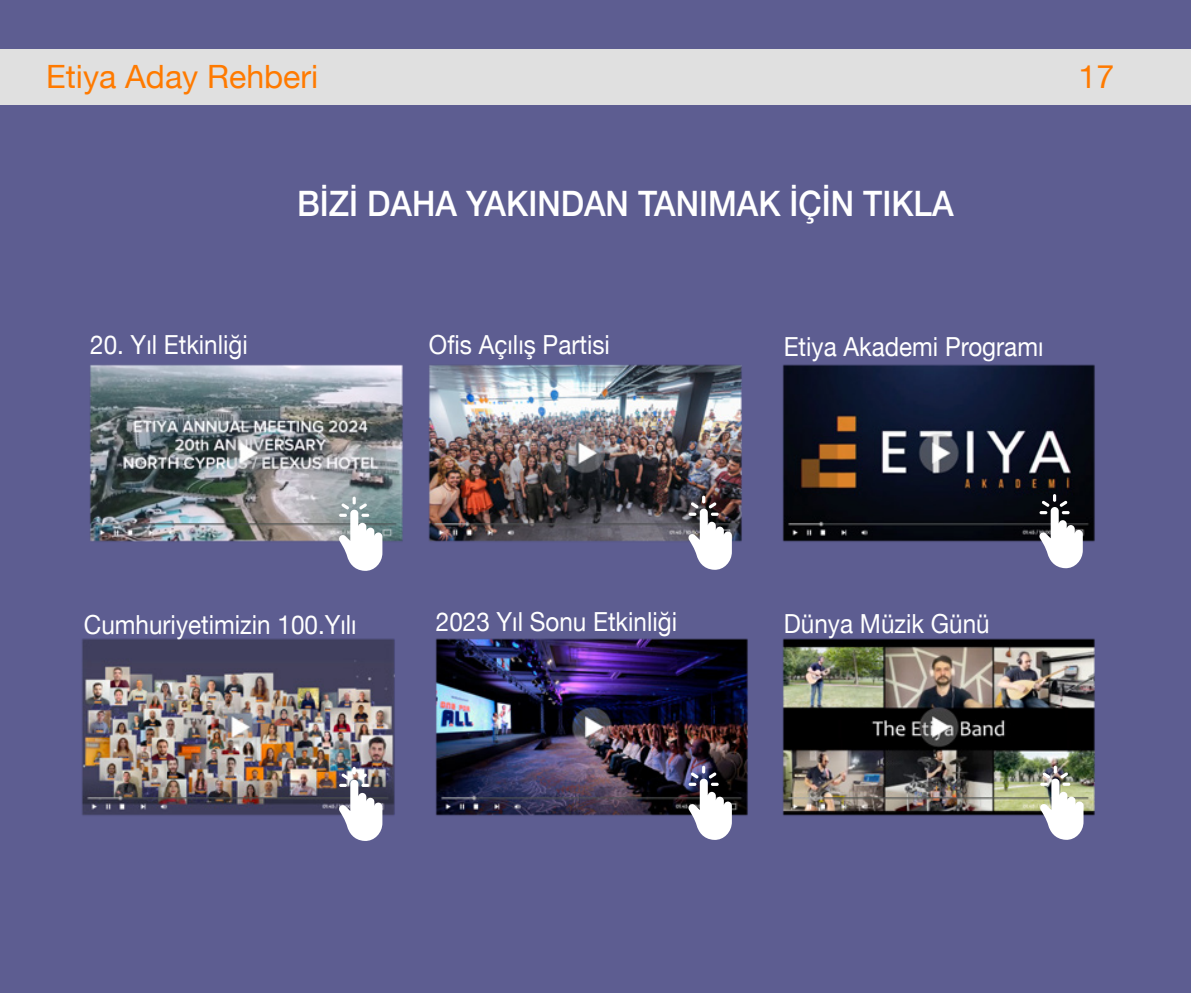
<style>
.page{position:relative;width:1191px;height:993px;background:#fff}
.page>*{position:absolute;margin:0;border:0;box-sizing:border-box;transform-origin:0 0}
.t1{font:500 35px "Helvetica Neue";color:#fff;scale:.92 1}
.t2{font:32.02px "Helvetica Neue";color:#ff7a00}
.t3{font:26.25px "Helvetica Neue";color:#fff;scale:.92 1}
</style>
<div class="page">
<div style="left:0;top:0;width:1191px;height:992px;background:#5d5d91"></div>
<img style="left:89px;top:364px;width:314px;height:192px">
<img style="left:82px;top:638px;width:666px;height:188px">
<img style="left:428px;top:364px;width:667px;height:205px">
<img style="left:782px;top:638px;width:313px;height:188px">
<svg style="left:338px;top:496px;width:44px;height:75px"></svg>
<svg style="left:688px;top:495px;width:44px;height:75px"></svg>
<svg style="left:1039px;top:494px;width:43px;height:74px"></svg>
<svg style="left:338px;top:766px;width:44px;height:75px"></svg>
<svg style="left:688px;top:765px;width:44px;height:75px"></svg>
<img style="left:1039px;top:765px;width:44px;height:75px">
<div style="left:0;top:50px;width:1191px;height:55px;background:#e0e0e0"></div>
<p class="t2" style="left:46px;top:53px;width:274px">Etiya Aday Rehberi</p>
<p class="t2" style="left:1078px;top:53px;width:37px">17</p>
<h1 class="t1" style="left:297px;top:176px;width:715px">BİZİ DAHA YAKINDAN TANIMAK İÇİN TIKLA</h1>
<p class="t3" style="left:90px;top:326px;width:173px">20. Yıl Etkinliği</p>
<p class="t3" style="left:429px;top:326px;width:198px">Ofis Açılış Partisi</p>
<p class="t3" style="left:783px;top:328px;width:284px">Etiya Akademi Programı</p>
<p class="t3" style="left:84px;top:605px;width:298px">Cumhuriyetimizin 100.Yılı</p>
<p class="t3" style="left:436px;top:602px;width:264px">2023 Yıl Sonu Etkinliği</p>
<p class="t3" style="left:784px;top:604px;width:225px">Dünya Müzik Günü</p>
</div>
